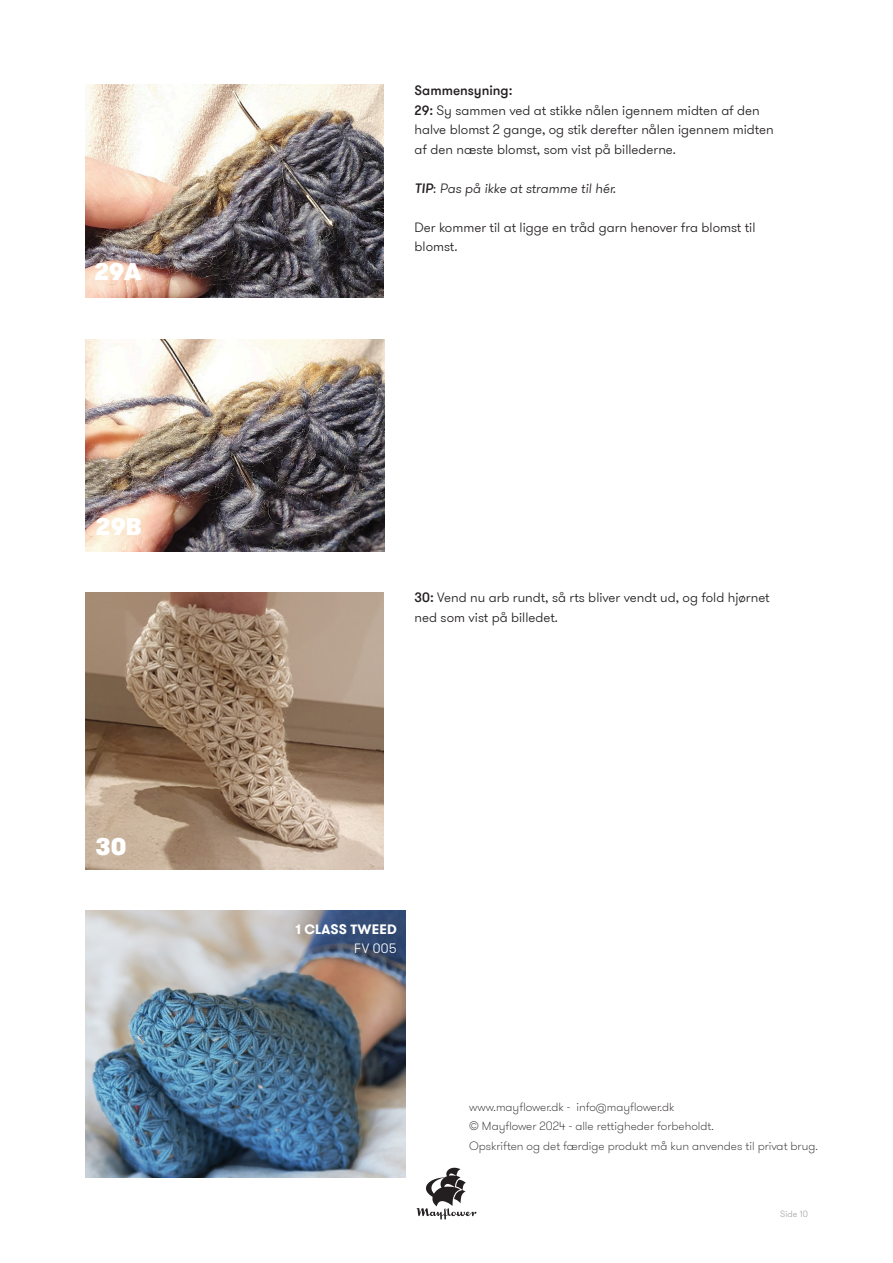
<style>
.page{position:relative;width:893px;height:1263px;background:#fff}
.page>*{position:absolute;margin:0;border:0;box-sizing:border-box;transform-origin:0 0}
.t1{font:900 24px "GT Walsheim Pro";color:#fff}
.t2{font:300 13.5px/19.5px "GT Walsheim Pro";color:#231f20}
.t3{font:italic 300 13.5px "GT Walsheim Pro";color:#231f20}
.t4{font:500 13.5px "GT Walsheim Pro";color:#231f20}
.t5{font:700 13.5px "GT Walsheim Pro";letter-spacing:.015em;color:#fff}
.t6{font:300 13.5px "GT Walsheim Pro";color:#fff}
.t7{font:100 12px "GT Walsheim Pro";color:#231f20}
.t8{font:300 9px "GT Walsheim Pro";color:#a8a9ad}
.s1{font-weight:500}
.s2{font-style:normal}
</style>
<div class="page">
<svg style="left:417px;top:1168px;width:59px;height:51px"></svg>
<img style="left:85px;top:84px;width:298px;height:213px">
<img style="left:85px;top:339px;width:299px;height:213px">
<img style="left:86px;top:593px;width:297px;height:277px">
<img style="left:85px;top:911px;width:320px;height:267px">
<p class="t1" style="left:94px;top:255px;width:49px">29A</p>
<p class="t1" style="left:96px;top:510px;width:48px">29B</p>
<p class="t1" style="left:96px;top:830px;width:32px">30</p>
<p class="t4" style="left:415px;top:82px;width:99px">Sammensyning:</p>
<p class="t2" style="left:415px;top:101px;width:361px"><span class="s1">29:</span> Sy sammen ved at stikke nålen igennem midten af den halve blomst 2 gange, og stik derefter nålen igennem midten af den næste blomst, som vist på billederne.</p>
<p class="t3" style="left:415px;top:179px;width:203px"><span class="s1">TIP</span><span class="s2">:</span> Pas på ikke at stramme til hér.</p>
<p class="t2" style="left:415px;top:218px;width:342px">Der kommer til at ligge en tråd garn henover fra blomst til blomst.</p>
<p class="t2" style="left:415px;top:588px;width:357px"><span class="s1">30:</span> Vend nu arb rundt, så rts bliver vendt ud, og fold hjørnet ned som vist på billedet.</p>
<p class="t5" style="left:296px;top:920px;width:103px">1 CLASS TWEED</p>
<p class="t6" style="left:354px;top:940px;width:44px">FV 005</p>
<p class="t7" style="left:469px;top:1099px;width:207px">www.mayflower.dk - info@mayflower.dk</p>
<p class="t7" style="left:469px;top:1118px;width:246px">© Mayflower 2024 - alle rettigheder forbeholdt.</p>
<p class="t7" style="left:469px;top:1138px;width:350px">Opskriften og det færdige produkt må kun anvendes til privat brug.</p>
<p class="t8" style="left:780px;top:1208px;width:29px">Side 10</p>
</div>
